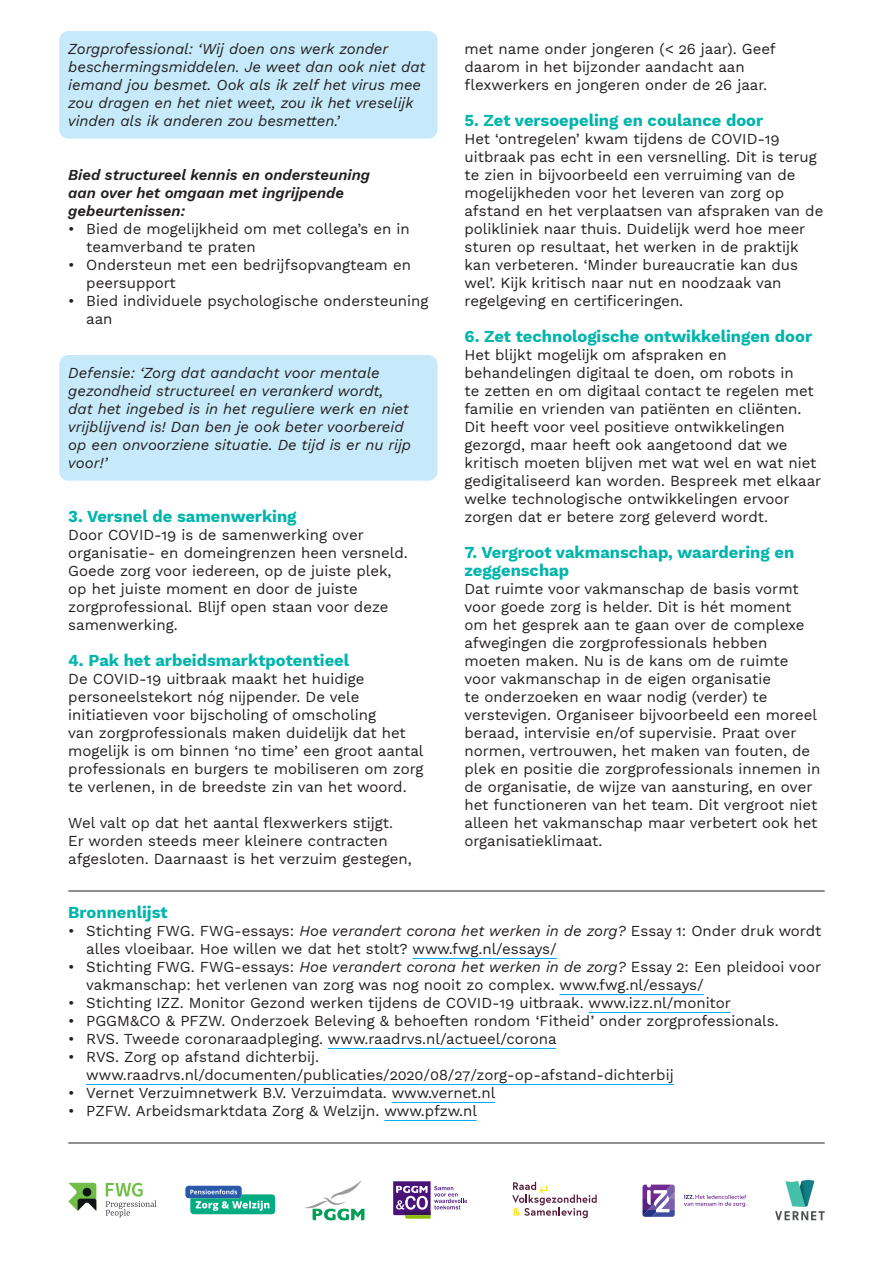
<style>
.page{position:relative;width:893px;height:1263px;background:#fff}
.page>*{position:absolute;margin:0;border:0;box-sizing:border-box;transform-origin:0 0}
.Paragraafkopje{font:700 16.5px/18px "Work Sans";color:#00b5ac}
.Body{font:15px/18px "Work Sans";color:#231f20}
.Highlight{font:italic 15px/18px "Work Sans";color:#231f20}
.Subparagraafkopje{font:italic 600 15px/18px "Work Sans";color:#231f20}
.s1{font-style:italic}
</style>
<div class="page">
<div style="left:59px;top:31px;width:378px;height:108px;background:#c6eafa;border-radius:9px"></div>
<div style="left:59px;top:355px;width:378px;height:126px;background:#c6eafa;border-radius:9px"></div>
<hr style="left:412px;top:958px;width:144px;height:1px;background:#00aeef">
<hr style="left:559px;top:994px;width:144px;height:1px;background:#00aeef">
<hr style="left:588px;top:1012px;width:142px;height:1px;background:#00aeef">
<hr style="left:328px;top:1048px;width:228px;height:1px;background:#00aeef">
<hr style="left:86px;top:1084px;width:587px;height:1px;background:#00aeef">
<hr style="left:391px;top:1102px;width:104px;height:1px;background:#00aeef">
<hr style="left:384px;top:1120px;width:92px;height:1px;background:#00aeef">
<hr style="left:68px;top:891px;width:756px;height:1px;background:#231f20">
<svg style="left:68px;top:1183px;width:28px;height:28px"></svg>
<svg style="left:106px;top:1183px;width:51px;height:34px"></svg>
<div style="left:185px;top:1186px;width:57px;height:12px;background:#2959a8;border-radius:3px"></div>
<svg style="left:190px;top:1189px;width:85px;height:25px"></svg>
<svg style="left:304px;top:1180px;width:60px;height:40px"></svg>
<svg style="left:393px;top:1181px;width:74px;height:38px"></svg>
<svg style="left:512px;top:1182px;width:84px;height:36px"></svg>
<svg style="left:642px;top:1184px;width:32px;height:33px"></svg>
<svg style="left:683px;top:1195px;width:63px;height:12px"></svg>
<svg style="left:775px;top:1180px;width:49px;height:40px"></svg>
<hr style="left:68px;top:1143px;width:756px;height:1px;background:#231f20">
<p class="Highlight" style="left:68px;top:39px;width:359px">Zorgprofessional: ‘Wij doen ons werk zonder beschermingsmiddelen. Je weet dan ook niet dat iemand jou besmet. Ook als ik zelf het virus mee zou dragen en het niet weet, zou ik het vreselijk vinden als ik anderen zou besmetten.’</p>
<p class="Subparagraafkopje" style="left:68px;top:165px;width:303px">Bied structureel kennis en ondersteuning aan over het omgaan met ingrijpende gebeurtenissen:</p>
<p class="Body" style="left:86px;top:219px;width:325px;text-indent:-18px">• Bied de mogelijkheid om met collega’s en in teamverband te praten</p>
<p class="Body" style="left:86px;top:255px;width:326px;text-indent:-18px">• Ondersteun met een bedrijfsopvangteam en peersupport</p>
<p class="Body" style="left:86px;top:291px;width:344px;text-indent:-18px">• Bied individuele psychologische ondersteuning aan</p>
<p class="Highlight" style="left:68px;top:363px;width:344px">Defensie: ‘Zorg dat aandacht voor mentale gezondheid structureel en verankerd wordt, dat het ingebed is in het reguliere werk en niet vrijblijvend is! Dan ben je ook beter voorbereid op een onvoorziene situatie. De tijd is er nu rijp voor!’</p>
<p class="Paragraafkopje" style="left:68px;top:507px;width:230px">3. Versnel de samenwerking</p>
<p class="Body" style="left:68px;top:525px;width:341px">Door COVID-19 is de samenwerking over organisatie- en domeingrenzen heen versneld.<br>Goede zorg voor iedereen, op de juiste plek, op het juiste moment en door de juiste zorgprofessional. Blijf open staan voor deze samenwerking.</p>
<p class="Paragraafkopje" style="left:68px;top:651px;width:282px">4. Pak het arbeidsmarktpotentieel</p>
<p class="Body" style="left:68px;top:669px;width:357px">De COVID-19 uitbraak maakt het huidige personeelstekort nóg nijpender. De vele initiatieven voor bijscholing of omscholing<br>van zorgprofessionals maken duidelijk dat het mogelijk is om binnen ‘no time’ een groot aantal professionals en burgers te mobiliseren om zorg te verlenen, in de breedste zin van het woord.</p>
<p class="Body" style="left:68px;top:813px;width:345px">Wel valt op dat het aantal flexwerkers stijgt.<br>Er worden steeds meer kleinere contracten afgesloten. Daarnaast is het verzuim gestegen,</p>
<p class="Body" style="left:464px;top:39px;width:313px">met name onder jongeren (&lt; 26 jaar). Geef daarom in het bijzonder aandacht aan flexwerkers en jongeren onder de 26 jaar.</p>
<p class="Paragraafkopje" style="left:464px;top:111px;width:300px">5. Zet versoepeling en coulance door</p>
<p class="Body" style="left:464px;top:129px;width:360px">Het ‘ontregelen’ kwam tijdens de COVID-19 uitbraak pas echt in een versnelling. Dit is terug te zien in bijvoorbeeld een verruiming van de mogelijkheden voor het leveren van zorg op afstand en het verplaatsen van afspraken van de polikliniek naar thuis. Duidelijk werd hoe meer sturen op resultaat, het werken in de praktijk kan verbeteren. ‘Minder bureaucratie kan dus wel’. Kijk kritisch naar nut en noodzaak van regelgeving en certificeringen.</p>
<p class="Paragraafkopje" style="left:464px;top:327px;width:349px">6. Zet technologische ontwikkelingen door</p>
<p class="Body" style="left:464px;top:345px;width:358px">Het blijkt mogelijk om afspraken en behandelingen digitaal te doen, om robots in<br>te zetten en om digitaal contact te regelen met familie en vrienden van patiënten en cliënten.<br>Dit heeft voor veel positieve ontwikkelingen gezorgd, maar heeft ook aangetoond dat we kritisch moeten blijven met wat wel en wat niet gedigitaliseerd kan worden. Bespreek met elkaar welke technologische ontwikkelingen ervoor zorgen dat er betere zorg geleverd wordt.</p>
<p class="Paragraafkopje" style="left:464px;top:543px;width:331px">7. Vergroot vakmanschap, waardering en zeggenschap</p>
<p class="Body" style="left:464px;top:579px;width:357px">Dat ruimte voor vakmanschap de basis vormt voor goede zorg is helder. Dit is hét moment<br>om het gesprek aan te gaan over de complexe afwegingen die zorgprofessionals hebben moeten maken. Nu is de kans om de ruimte voor vakmanschap in de eigen organisatie<br>te onderzoeken en waar nodig (verder) te verstevigen. Organiseer bijvoorbeeld een moreel beraad, intervisie en/of supervisie. Praat over normen, vertrouwen, het maken van fouten, de plek en positie die zorgprofessionals innemen in de organisatie, de wijze van aansturing, en over het functioneren van het team. Dit vergroot niet alleen het vakmanschap maar verbetert ook het organisatieklimaat.</p>
<p class="Paragraafkopje" style="left:68px;top:903px;width:101px">Bronnenlijst</p>
<p class="Body" style="left:86px;top:921px;width:736px;text-indent:-18px">• Stichting FWG. FWG-essays: <span class="s1">Hoe verandert corona het werken in de zorg?</span> Essay 1: Onder druk wordt alles vloeibaar. Hoe willen we dat het stolt? www.fwg.nl/essays/</p>
<p class="Body" style="left:86px;top:957px;width:736px;text-indent:-18px">• Stichting FWG. FWG-essays: <span class="s1">Hoe verandert corona het werken in de zorg?</span> Essay 2: Een pleidooi voor vakmanschap: het verlenen van zorg was nog nooit zo complex. www.fwg.nl/essays/</p>
<p class="Body" style="left:68px;top:993px;width:664px">• Stichting IZZ. Monitor Gezond werken tijdens de COVID-19 uitbraak. www.izz.nl/monitor</p>
<p class="Body" style="left:68px;top:1011px;width:712px">• PGGM&amp;CO &amp; PFZW. Onderzoek Beleving &amp; behoeften rondom ‘Fitheid’ onder zorgprofessionals.</p>
<p class="Body" style="left:68px;top:1029px;width:490px">• RVS. Tweede coronaraadpleging. www.raadrvs.nl/actueel/corona</p>
<p class="Body" style="left:86px;top:1047px;width:589px;text-indent:-18px">• RVS. Zorg op afstand dichterbij. www.raadrvs.nl/documenten/publicaties/2020/08/27/zorg-op-afstand-dichterbij</p>
<p class="Body" style="left:68px;top:1083px;width:428px">• Vernet Verzuimnetwerk B.V. Verzuimdata. www.vernet.nl</p>
<p class="Body" style="left:68px;top:1101px;width:410px">• PZFW. Arbeidsmarktdata Zorg &amp; Welzijn. www.pfzw.nl</p>
</div>
